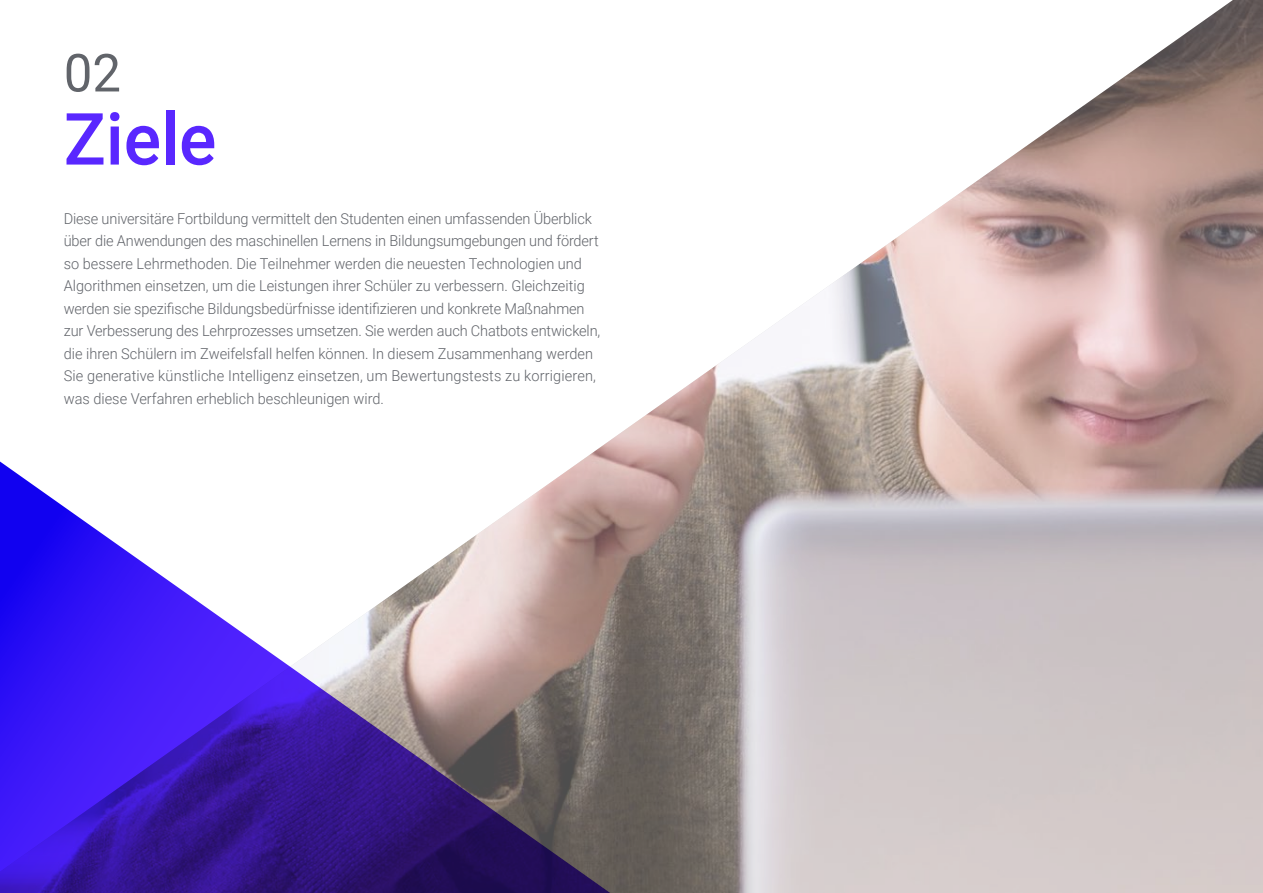
<style>
.page{position:relative;width:1263px;height:893px;background:#fff}
.page>*{position:absolute;margin:0;border:0;box-sizing:border-box;transform-origin:0 0}
.t1{font:500 72px "Roboto";color:#5927ff}
.t2{font:52.5px "Roboto";color:#61646a}
.t3{font:300 15px/22.5px "Roboto";letter-spacing:-.005em;color:#61646a}
</style>
<div class="page">
<img style="left:602px;top:0;width:661px;height:893px">
<svg style="left:0;top:446px;width:640px;height:447px"></svg>
<h2 class="t2" style="left:64px;top:36px;width:59px">02</h2>
<h1 class="t1" style="left:64px;top:89px;width:154px">Ziele</h1>
<p class="t3" style="left:64px;top:207px;width:538px">Diese universitäre Fortbildung vermittelt den Studenten einen umfassenden Überblick über die Anwendungen des maschinellen Lernens in Bildungsumgebungen und fördert so bessere Lehrmethoden. Die Teilnehmer werden die neuesten Technologien und Algorithmen einsetzen, um die Leistungen ihrer Schüler zu verbessern. Gleichzeitig werden sie spezifische Bildungsbedürfnisse identifizieren und konkrete Maßnahmen zur Verbesserung des Lehrprozesses umsetzen. Sie werden auch Chatbots entwickeln, die ihren Schülern im Zweifelsfall helfen können. In diesem Zusammenhang werden Sie generative künstliche Intelligenz einsetzen, um Bewertungstests zu korrigieren, was diese Verfahren erheblich beschleunigen wird.</p>
</div>
